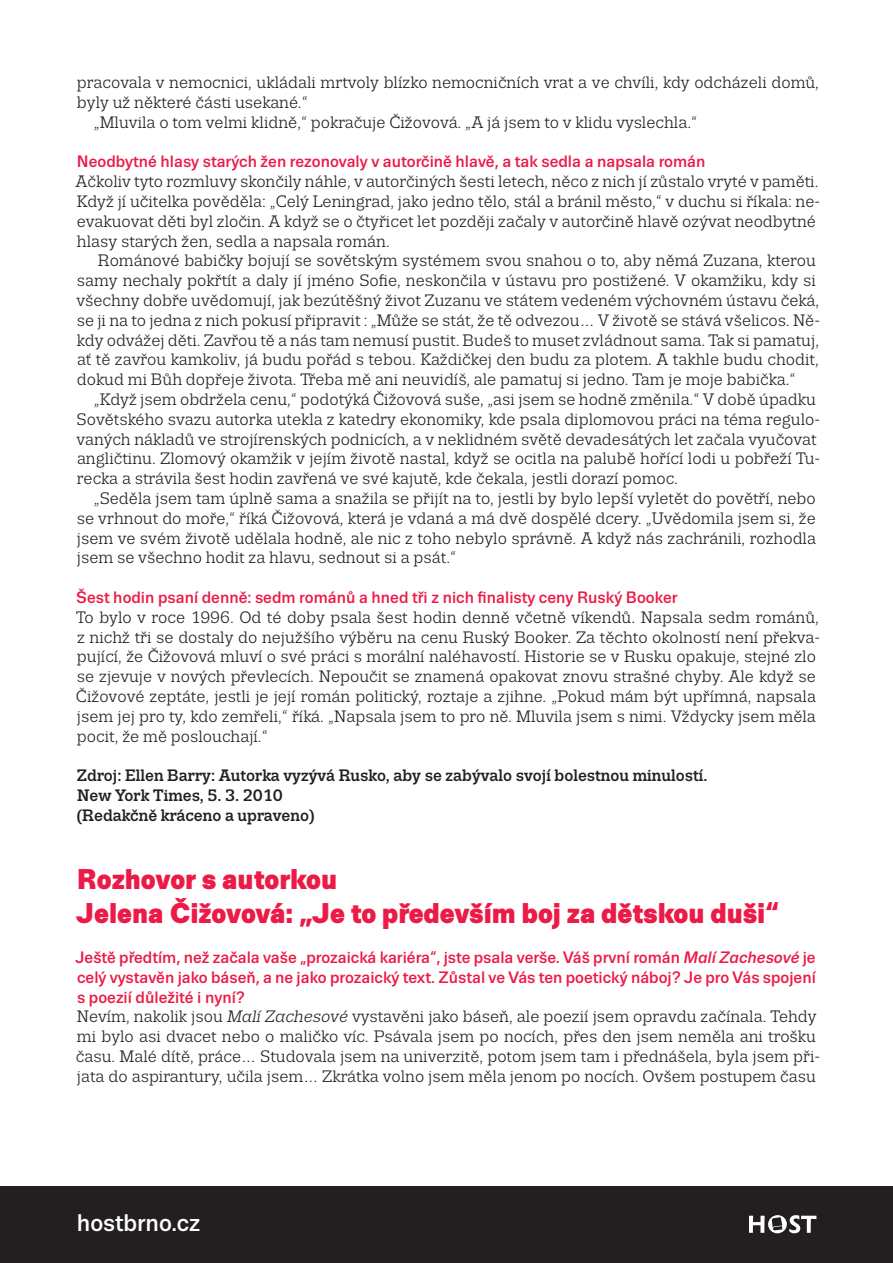
<style>
.page{position:relative;width:893px;height:1263px;background:#fff}
.page>*{position:absolute;margin:0;border:0;box-sizing:border-box;transform-origin:0 0}
.t1{font:900 28.5px/34.2px "Trivia Sans";color:#ec1a47}
.t2{font:500 24px "Trivia Sans";color:#fff}
.t3{font:16.5px/19.8px "Trivia Slab";color:#231f20}
.t4{font:500 16.5px/19.8px "Trivia Sans";color:#ec1a47;text-align:justify}
.t5{font:500 16.5px/19.8px "Trivia Slab";color:#231f20}
.s1{font-style:italic}
</style>
<div class="page">
<div style="left:0;top:1186px;width:893px;height:77px;background:#231f20"></div>
<svg style="left:749px;top:1215px;width:67px;height:18px"></svg>
<p class="t3" style="left:77px;top:73px;width:743px">pracovala v nemocnici, ukládali mrtvoly blízko nemocničních vrat a ve chvíli, kdy odcházeli domů,</p>
<p class="t3" style="left:77px;top:93px;width:232px">byly už některé části usekané.“</p>
<p class="t3" style="left:94px;top:112px;width:605px">„Mluvila o tom velmi klidně,“ pokračuje Čižovová. „A já jsem to v klidu vyslechla.“</p>
<p class="t4" style="left:77px;top:152px;width:630px">Neodbytné hlasy starých žen rezonovaly v autorčině hlavě, a tak sedla a napsala román</p>
<p class="t3" style="left:76px;top:172px;width:746px">Ačkoliv tyto rozmluvy skončily náhle, v autorčiných šesti letech, něco z nich jí zůstalo vryté v paměti.<br>Když jí učitelka pověděla: „Celý Leningrad, jako jedno tělo, stál a bránil město,“ v duchu si říkala: ne&shy;evakuovat děti byl zločin. A když se o čtyřicet let později začaly v autorčině hlavě ozývat neodbytné hlasy starých žen, sedla a napsala román.</p>
<p class="t3" style="left:76px;top:251px;width:745px;text-indent:21px">Románové babičky bojují se sovětským systémem svou snahou o to, aby němá Zuzana, kterou samy nechaly pokřtít a daly jí jméno Sofie, neskončila v ústavu pro postižené. V okamžiku, kdy si všechny dobře uvědomují, jak bezútěšný život Zuzanu ve státem vedeném výchovném ústavu čeká, se ji na to jedna z nich pokusí připravit : „Může se stát, že tě odvezou… V životě se stává všelicos. Ně&shy;kdy odvážej děti. Zavřou tě a nás tam nemusí pustit. Budeš to muset zvládnout sama. Tak si pamatuj, ať tě zavřou kamkoliv, já budu pořád s tebou. Každičkej den budu za plotem. A takhle budu chodit, dokud mi Bůh dopřeje života. Třeba mě ani neuvidíš, ale pamatuj si jedno. Tam je moje babička.“</p>
<p class="t3" style="left:76px;top:390px;width:745px;text-indent:17px">„Když jsem obdržela cenu,“ podotýká Čižovová suše, „asi jsem se hodně změnila.“ V době úpadku Sovětského svazu autorka utekla z katedry ekonomiky, kde psala diplomovou práci na téma regulo&shy;vaných nákladů ve strojírenských podnicích, a v neklidném světě devadesátých let začala vyučovat angličtinu. Zlomový okamžik v jejím životě nastal, když se ocitla na palubě hořící lodi u pobřeží Tu&shy;recka a strávila šest hodin zavřená ve své kajutě, kde čekala, jestli dorazí pomoc.</p>
<p class="t3" style="left:77px;top:489px;width:741px;text-align:justify;text-indent:17px">„Seděla jsem tam úplně sama a snažila se přijít na to, jestli by bylo lepší vyletět do povětří, nebo se vrhnout do moře,“ říká Čižovová, která je vdaná a má dvě dospělé dcery. „Uvědomila jsem si, že jsem ve svém životě udělala hodně, ale nic z toho nebylo správně. A když nás zachránili, rozhodla jsem se všechno hodit za hlavu, sednout si a psát.“</p>
<p class="t4" style="left:76px;top:588px;width:603px">Šest hodin psaní denně: sedm románů a hned tři z nich finalisty ceny Ruský Booker</p>
<p class="t3" style="left:76px;top:607px;width:746px">To bylo v roce 1996. Od té doby psala šest hodin denně včetně víkendů. Napsala sedm románů, z nichž tři se dostaly do nejužšího výběru na cenu Ruský Booker. Za těchto okolností není překva&shy;pující, že Čižovová mluví o své práci s morální naléhavostí. Historie se v Rusku opakuje, stejné zlo se zjevuje v nových převlecích. Nepoučit se znamená opakovat znovu strašné chyby. Ale když se Čižovové zeptáte, jestli je její román politický, roztaje a zjihne. „Pokud mám být upřímná, napsala jsem jej pro ty, kdo zemřeli,“ říká. „Napsala jsem to pro ně. Mluvila jsem s nimi. Vždycky jsem měla pocit, že mě poslouchají.“</p>
<p class="t5" style="left:76px;top:766px;width:633px">Zdroj: Ellen Barry: Autorka vyzývá Rusko, aby se zabývalo svojí bolestnou minulostí.<br>New York Times, 5. 3. 2010<br>(Redakčně kráceno a upraveno)</p>
<h1 class="t1" style="left:77px;top:863px;width:703px">Rozhovor s autorkou<br>Jelena Čižovová: „Je to především boj za dětskou duši“</h1>
<p class="t4" style="left:75px;top:948px;width:742px">Ještě předtím, než začala vaše „prozaická kariéra“, jste psala verše. Váš první román <span class="s1">Malí Zachesové</span> je celý vystavěn jako báseň, a ne jako prozaický text. Zůstal ve Vás ten poetický náboj? Je pro Vás spojení s poezií důležité i nyní?</p>
<p class="t3" style="left:76px;top:1007px;width:746px">Nevím, nakolik jsou <span class="s1">Malí Zachesové</span> vystavěni jako báseň, ale poezií jsem opravdu začínala. Tehdy mi bylo asi dvacet nebo o maličko víc. Psávala jsem po nocích, přes den jsem neměla ani trošku času. Malé dítě, práce… Studovala jsem na univerzitě, potom jsem tam i přednášela, byla jsem při&shy;jata do aspirantury, učila jsem… Zkrátka volno jsem měla jenom po nocích. Ovšem postupem času</p>
<h2 class="t2" style="left:77px;top:1210px;width:125px">hostbrno.cz</h2>
</div>
